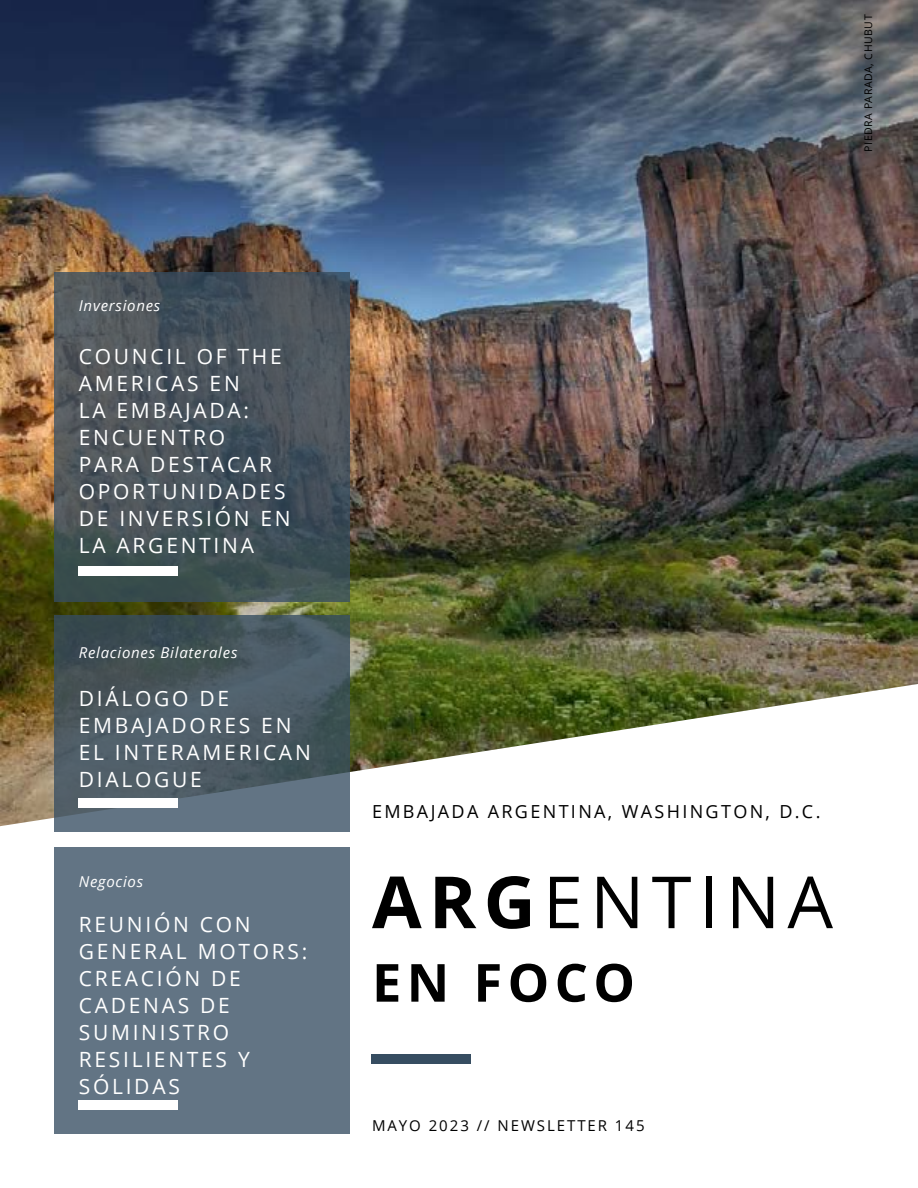
<style>
.page{position:relative;width:918px;height:1188px;background:#fff}
.page>*{position:absolute;margin:0;border:0;box-sizing:border-box;transform-origin:0 0}
.t1{font:72px "Open Sans";letter-spacing:.1em;color:#000}
.t2{font:700 52.5px "Open Sans";letter-spacing:.1em;color:#000}
.t3{font:21px/27px "Open Sans";letter-spacing:.13em;color:#fff}
.t4{font:18px "Open Sans";letter-spacing:.13em;color:#000}
.t5{font:italic 15px "Open Sans";letter-spacing:.05em;color:#fff}
.t6{font:15px "Open Sans";letter-spacing:.13em;color:#000}
.t7{font:10.5px "Open Sans";letter-spacing:.05em;color:#000}
.s1{font-weight:700}
</style>
<div class="page">
<img style="left:0;top:0;width:918px;height:826px">
<div style="left:372px;top:1055px;width:99px;height:9px;background:#364d61"></div>
<div style="left:55px;top:848px;width:295px;height:286px;background:#627484"></div>
<svg style="left:55px;top:616px;width:295px;height:216px"></svg>
<svg style="left:55px;top:272px;width:295px;height:329px"></svg>
<div style="left:79px;top:1100px;width:99px;height:9px;background:#fff"></div>
<div style="left:79px;top:798px;width:99px;height:9px;background:#fff"></div>
<div style="left:79px;top:566px;width:99px;height:9px;background:#fff"></div>
<p class="t5" style="left:79px;top:295px;width:83px">Inversiones</p>
<p class="t3" style="left:79px;top:342px;width:214px">COUNCIL OF THE<br>AMERICAS EN<br>LA EMBAJADA:<br>ENCUENTRO<br>PARA DESTACAR<br>OPORTUNIDADES<br>DE INVERSIÓN EN<br>LA ARGENTINA</p>
<p class="t5" style="left:79px;top:642px;width:160px">Relaciones Bilaterales</p>
<p class="t3" style="left:79px;top:684px;width:234px">DIÁLOGO DE<br>EMBAJADORES EN<br>EL INTERAMERICAN<br>DIALOGUE</p>
<p class="t5" style="left:79px;top:871px;width:66px">Negocios</p>
<p class="t3" style="left:79px;top:911px;width:230px">REUNIÓN CON<br>GENERAL MOTORS:<br>CREACIÓN DE<br>CADENAS DE<br>SUMINISTRO<br>RESILIENTES Y<br>SÓLIDAS</p>
<p class="t7" style="left:861px;top:152px;width:139px;rotate:-90deg">PIEDRA PARADA, CHUBUT</p>
<p class="t4" style="left:372px;top:800px;width:450px">EMBAJADA ARGENTINA, WASHINGTON, D.C.</p>
<h1 class="t1" style="left:372px;top:853px;width:463px"><span class="s1">ARG</span>ENTINA</h1>
<h2 class="t2" style="left:372px;top:946px;width:265px">EN FOCO</h2>
<p class="t6" style="left:372px;top:1115px;width:274px">MAYO 2023 // NEWSLETTER 145</p>
</div>
